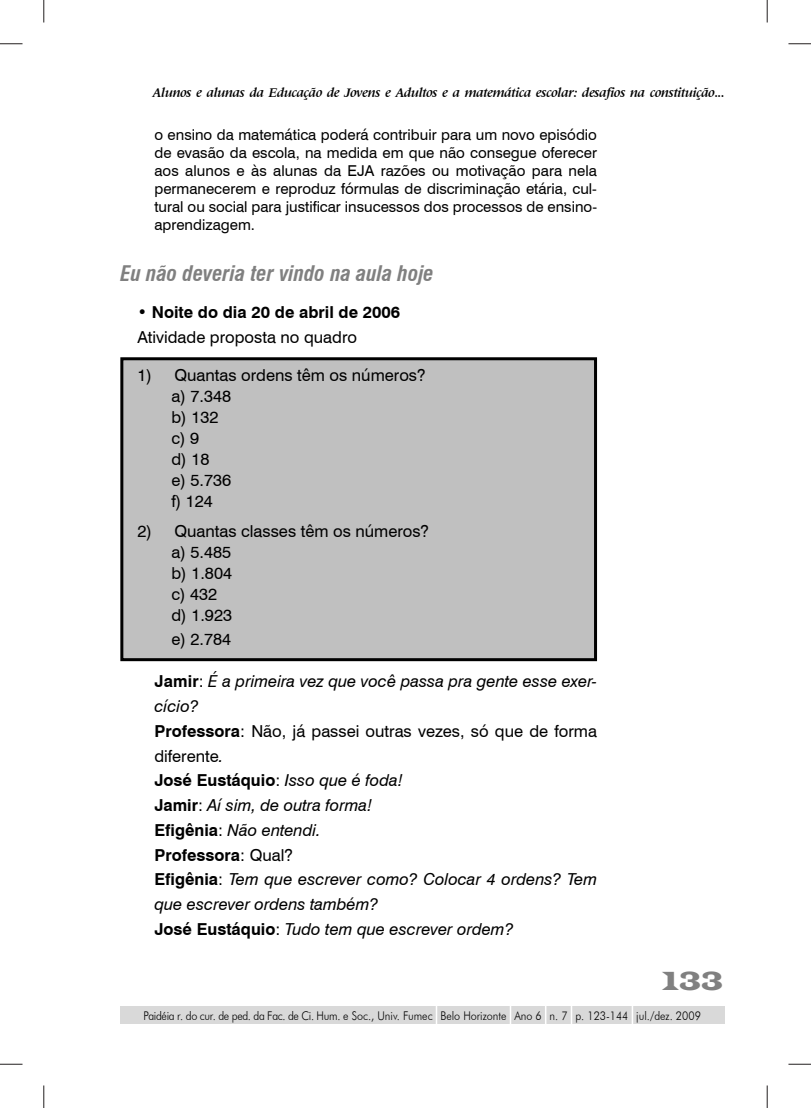
<style>
.page{position:relative;width:811px;height:1108px;background:#fff}
.page>*{position:absolute;margin:0;border:0;box-sizing:border-box;transform-origin:0 0}
.t1{font:27px "Latin Wid D OV QZJXLB";color:#808080;scale:.7 1}
.t2{font:21px "Swiss 721 BT Bold Condensed Italic OV CBKXLB";color:#808080}
.t3{font:16.5px/24.8px "Swiss 721 BT Italic OV UXJXLB";color:#000}
.t4{font:16.5px/21px "Swiss 721 BT Roman OV SXJXLB";color:#000}
.t5{font:16.5px "Swiss 721 BT Bold OV YXJXLB";color:#000}
.t6{font:16.5px "Swiss 721 BT Bold OV EBKXLB";color:#000}
.t7{font:15px/18px "Swiss 721 BT Roman OV SXJXLB";color:#000;text-align:justify}
.t8{font:13.5px "Latin 725 BT Bold Italic OV UZJXLB";letter-spacing:-.03em;color:#000}
.t9{font:12px "Futura BT Light OV IXJXLB";color:#000;scale:.9 1}
.s1{font-family:"Swiss 721 BT Roman OV EZJXLB"}
.s2{font-family:"Swiss 721 BT Bold OV YXJXLB"}
.s3{font-family:"Swiss 721 BT Roman OV SXJXLB"}
.s4{font-family:"Swiss 721 BT Italic OV AZJXLB"}
.s5{font-family:"Swiss 721 BT Italic OV UXJXLB"}
.s6{font-family:"Swiss 721 BT Bold OV AYJXLB"}
</style>
<div class="page">
<div style="left:120px;top:1006px;width:604px;height:18px;background:#d9d9d9"></div>
<hr style="left:435px;top:1005px;width:2px;height:21px;background:#fff">
<hr style="left:509px;top:1005px;width:2px;height:21px;background:#fff">
<svg style="left:545px;top:1006px;width:1px;height:18px"></svg>
<hr style="left:570px;top:1005px;width:2px;height:21px;background:#fff">
<hr style="left:631px;top:1006px;width:2px;height:20px;background:#fff">
<div style="left:122px;top:359px;width:473px;height:301px;background:#c0c0c0"></div>
<div style="left:120px;top:357px;width:477px;height:304px;border:3px solid #000"></div>
<svg style="left:0;top:44px;width:22px;height:1px"></svg>
<svg style="left:788px;top:44px;width:22px;height:1px"></svg>
<svg style="left:0;top:1064px;width:22px;height:1px"></svg>
<svg style="left:788px;top:1064px;width:22px;height:1px"></svg>
<svg style="left:44px;top:0;width:1px;height:22px"></svg>
<svg style="left:44px;top:1085px;width:1px;height:23px"></svg>
<svg style="left:766px;top:0;width:1px;height:22px"></svg>
<svg style="left:766px;top:1085px;width:1px;height:23px"></svg>
<p class="t8" style="left:153px;top:85px;width:573px">Alunos e alunas da Educação de Jovens e Adultos e a matemática escolar: desafios na constituição...</p>
<p class="t7" style="left:154px;top:126px;width:444px">o ensino da matemática poderá contribuir para um novo episódio de evasão da escola, na medida em que não consegue oferecer aos alunos e às alunas da EJA razões ou motivação para nela permanecerem e reproduz fórmulas de discriminação etária, cul&shy;tural ou social para justificar insucessos dos processos de ensino&shy;aprendizagem.</p>
<h2 class="t2" style="left:120px;top:261px;width:315px">Eu não deveria ter vindo na aula hoje</h2>
<p class="t6" style="left:137px;top:307px;width:264px">• Noite do dia 20 de abril de 2006</p>
<p class="t4" style="left:137px;top:327px;width:221px">Atividade proposta no quadro</p>
<p class="t4" style="left:171px;top:365px;width:256px;text-indent:-34px">1) Quantas ordens t<span class="s1">ê</span>m os n<span class="s1">ú</span>meros? a) 7.348<br>b) 132<br>c) 9<br>d) 18<br>e) 5.736<br>f) 124</p>
<p class="t4" style="left:171px;top:520px;width:259px;text-indent:-34px">2) Quantas classes t<span class="s1">ê</span>m os n<span class="s1">ú</span>meros? a) 5.485<br>b) 1.804<br>c) 432<br>d) 1.923</p>
<p class="t4" style="left:171px;top:629px;width:61px">e) 2.784</p>
<p class="t3" style="left:154px;top:669px;width:444px"><span class="s2">Jamir</span><span class="s3">:</span> é a primeira vez que voc<span class="s4">ê</span> passa pra gente esse exer&shy;cício?</p>
<p class="t4" style="left:154px;top:719px;width:444px;line-height:24.8px"><span class="s2">Professora</span>: Não, já passei outras vezes, só que de forma diferente<span class="s5">.</span></p>
<p class="t5" style="left:154px;top:771px;width:250px">José Eustáquio<span class="s3">:</span> <span class="s5">Isso que é foda!</span></p>
<p class="t3" style="left:154px;top:793px;width:219px"><span class="s2">Jamir</span><span class="s3">:</span> Aí sim, de outra forma!<br><span class="s2">Efig</span><span class="s6">ê</span><span class="s2">nia</span><span class="s3">:</span> Não entendi.</p>
<p class="t5" style="left:154px;top:845px;width:140px">Professora<span class="s3">: Qual?</span></p>
<p class="t3" style="left:154px;top:867px;width:444px"><span class="s2">Efig</span><span class="s6">ê</span><span class="s2">nia</span><span class="s3">:</span> Tem que escrever como? Colocar 4 ordens? Tem que escrever ordens também?<br><span class="s2">José Eustáquio</span><span class="s3">:</span> Tudo tem que escrever ordem?</p>
<h1 class="t1" style="left:661px;top:964px;width:88px">133</h1>
<p class="t9" style="left:143px;top:1008px;width:621px">Paidéia r. do cur. de ped. da Fac. de Ci. Hum. e Soc., Univ. Fumec Belo Horizonte Ano 6 n. 7 p. 123-144 jul./dez. 2009</p>
</div>
